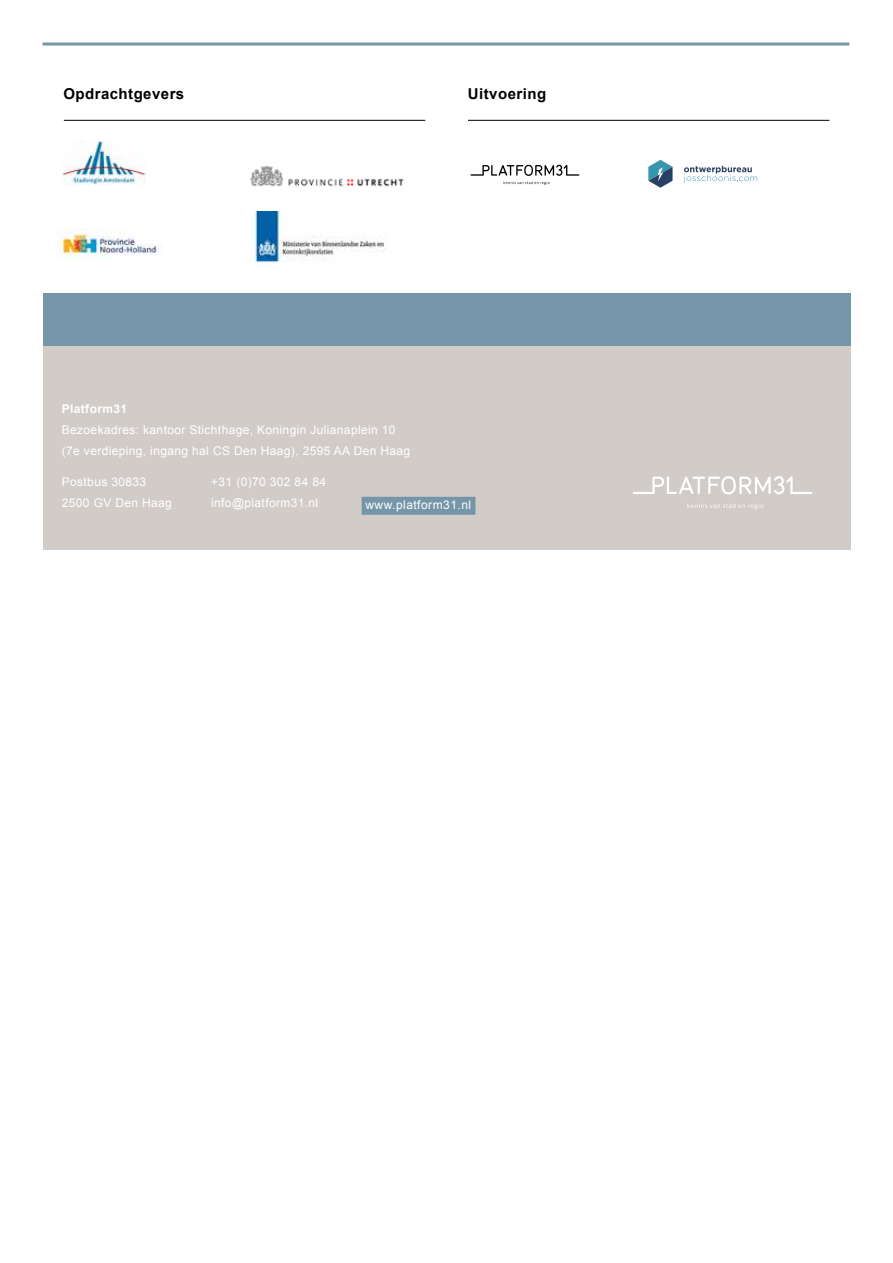
<style>
.page{position:relative;width:893px;height:1263px;background:#fff}
.page>*{position:absolute;margin:0;border:0;box-sizing:border-box;transform-origin:0 0}
.t1{font:700 15px "Arial";letter-spacing:.03em;color:#000}
.t2{font:12px/21px "Arial";letter-spacing:.03em;color:#fff}
.t3{font:700 12px "Arial";letter-spacing:.03em;color:#fff}
</style>
<div class="page">
<div style="left:43px;top:294px;width:807px;height:52px;background:#7595a8"></div>
<hr style="left:43px;top:43px;width:806px;height:3px;background:#7595a8">
<img style="left:63px;top:141px;width:83px;height:45px">
<img style="left:250px;top:166px;width:154px;height:21px">
<img style="left:58px;top:229px;width:102px;height:30px">
<img style="left:249px;top:211px;width:137px;height:52px">
<svg style="left:684px;top:166px;width:73px;height:16px"></svg>
<svg style="left:648px;top:160px;width:24px;height:28px"></svg>
<svg style="left:470px;top:165px;width:109px;height:20px"></svg>
<hr style="left:64px;top:120px;width:361px;height:1px;background:#000">
<hr style="left:468px;top:120px;width:361px;height:1px;background:#000">
<div style="left:43px;top:346px;width:807px;height:204px;background:#d2ccc8"></div>
<div style="left:362px;top:497px;width:113px;height:18px;background:#7595a8"></div>
<svg style="left:687px;top:503px;width:76px;height:6px"></svg>
<svg style="left:633px;top:476px;width:179px;height:18px"></svg>
<p class="t1" style="left:63px;top:84px;width:122px">Opdrachtgevers</p>
<p class="t1" style="left:468px;top:84px;width:80px">Uitvoering</p>
<p class="t3" style="left:62px;top:401px;width:67px">Platform31</p>
<p class="t2" style="left:62px;top:419px;width:350px">Bezoekadres: kantoor Stichthage, Koningin Julianaplein 10 (7e verdieping, ingang hal CS Den Haag), 2595 AA Den Haag</p>
<p class="t2" style="left:62px;top:472px;width:112px">Postbus 30833<br>2500 GV Den Haag</p>
<p class="t2" style="left:211px;top:472px;width:116px">+31 (0)70 302 84 84 info@platform31.nl</p>
<p class="t2" style="left:365px;top:494px;width:107px">www.platform31.nl</p>
</div>
